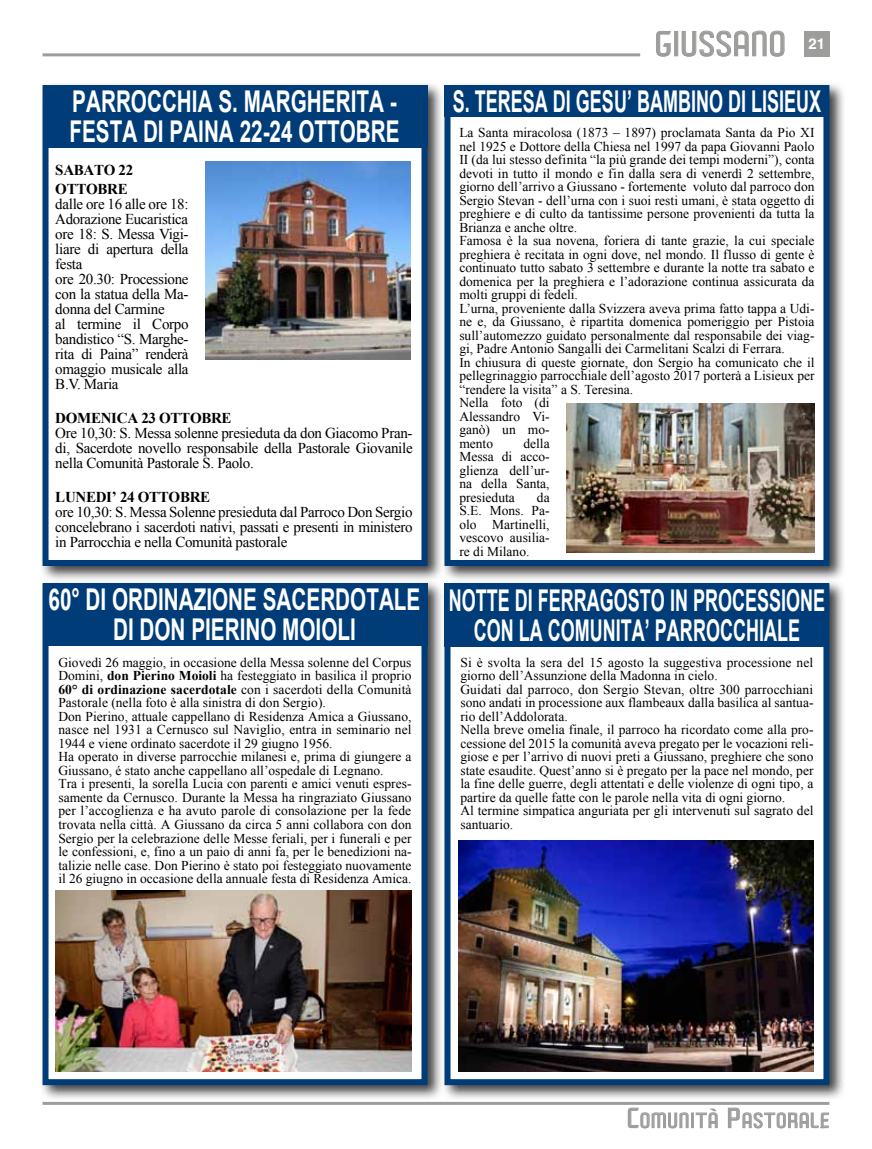
<style>
.page{position:relative;width:872px;height:1149px;background:#fff}
.page>*{position:absolute;margin:0;border:0;box-sizing:border-box;transform-origin:0 0}
.t1{font:500 31.95px "Paragon";letter-spacing:.04em;color:#9d9d9c}
.t2{font:700 30px/30px "Arial";color:#fff;text-align:center;scale:.69 1}
.t3{font:700 30px/30px "Arial";color:#fff;text-align:center;scale:.6 1}
.t4{font:500 19.2px "Paragon";letter-spacing:.065em;color:#9d9d9c}
.t5{font:15px/15px "Times New Roman";letter-spacing:-.02em;color:#000;text-align:justify}
.t6{font:700 15px/18.9px "Times New Roman";letter-spacing:-.02em;color:#000}
.t7{font:13.5px/13.5px "Times New Roman";color:#000}
.s1{font-weight:700}
.s2{font-size:25.5px}
</style>
<div class="page">
<hr style="left:43px;top:53px;width:597px;height:3px;background:#9d9d9c">
<div style="left:804px;top:31px;width:25px;height:25px;background:#9d9d9c"></div>
<svg style="left:656px;top:31px;width:15px;height:26px"></svg>
<div style="left:674px;top:31px;width:4px;height:25px;border:1px solid #9d9d9c"></div>
<svg style="left:681px;top:30px;width:104px;height:27px"></svg>
<hr style="left:43px;top:1101px;width:786px;height:3px;background:#9d9d9c">
<svg style="left:627px;top:1107px;width:62px;height:21px"></svg>
<div style="left:691px;top:1112px;width:3px;height:15px;border:1px solid #9d9d9c"></div>
<svg style="left:728px;top:1107px;width:102px;height:21px"></svg>
<svg style="left:695px;top:1108px;width:23px;height:20px"></svg>
<div style="left:39px;top:579px;width:405px;height:522px;background:#000;opacity:.75"></div>
<div style="left:43px;top:583px;width:384px;height:501px;background:#fff;border:6px solid #003d78"></div>
<div style="left:43px;top:583px;width:384px;height:63px;background:#003d78"></div>
<img style="left:56px;top:890px;width:355px;height:180px">
<div style="left:441px;top:579px;width:405px;height:522px;background:#000;opacity:.75"></div>
<div style="left:444px;top:583px;width:385px;height:501px;background:#fff;border:6px solid #003d78"></div>
<div style="left:444px;top:583px;width:385px;height:63px;background:#003d78"></div>
<img style="left:458px;top:840px;width:356px;height:230px">
<div style="left:39px;top:81px;width:405px;height:501px;background:#000;opacity:.75"></div>
<div style="left:43px;top:85px;width:384px;height:481px;background:#fff;border:6px solid #003d78"></div>
<div style="left:43px;top:85px;width:384px;height:63px;background:#003d78"></div>
<div style="left:441px;top:81px;width:405px;height:501px;background:#000;opacity:.75"></div>
<div style="left:444px;top:85px;width:385px;height:481px;background:#fff;border:6px solid #003d78"></div>
<div style="left:444px;top:85px;width:385px;height:32px;background:#003d78"></div>
<img style="left:206px;top:162px;width:205px;height:197px">
<img style="left:566px;top:403px;width:248px;height:149px">
<h1 class="t1" style="left:655px;top:31px;width:172px">GIUSSANO <sup>21</sup></h1>
<h2 class="t2" style="left:69px;top:88px;width:480px;text-align:left">PARROCCHIA S. MARGHERITA -<br>FESTA DI PAINA 22-24 OTTOBRE</h2>
<h2 class="t3" style="left:453px;top:87px;width:615px">S. TERESA DI GESU’ BAMBINO DI LISIEUX</h2>
<p class="t6" style="left:55px;top:160px;width:80px">SABATO 22<br>OTTOBRE</p>
<p class="t5" style="left:55px;top:196px;width:135px;text-align:left">dalle ore 16 alle ore 18:<br>Adorazione Eucaristica ore 18: S. Messa Vigi&shy;liare di apertura della festa<br>ore 20.30: Processione con la statua della Ma&shy;donna del Carmine<br>al termine il Corpo bandistico “S. Marghe&shy;rita di Paina” renderà omaggio musicale alla<br>B.V. Maria</p>
<p class="t6" style="left:55px;top:408px;width:178px">DOMENICA 23 OTTOBRE</p>
<p class="t5" style="left:55px;top:425px;width:359px">Ore 10,30: S. Messa solenne presieduta da don Giacomo Pran&shy;di, Sacerdote novello responsabile della Pastorale Giovanile nella Comunità Pastorale S. Paolo.</p>
<p class="t6" style="left:55px;top:487px;width:156px">LUNEDI’ 24 OTTOBRE</p>
<p class="t5" style="left:55px;top:504px;width:359px">ore 10,30: S. Messa Solenne presieduta dal Parroco Don Sergio concelebrano i sacerdoti nativi, passati e presenti in ministero in Parrocchia e nella Comunità pastorale</p>
<p class="t7" style="left:459px;top:125px;width:357px">La Santa miracolosa (1873 – 1897) proclamata Santa da Pio XI nel 1925 e Dottore della Chiesa nel 1997 da papa Giovanni Paolo II (da lui stesso definita “la più grande dei tempi moderni”), conta devoti in tutto il mondo e fin dalla sera di venerdì 2 settembre, giorno dell’arrivo a Giussano - fortemente voluto dal parroco don Sergio Stevan - dell’urna con i suoi resti umani, è stata oggetto di preghiere e di culto da tantissime persone provenienti da tutta la Brianza e anche oltre.<br>Famosa è la sua novena, foriera di tante grazie, la cui speciale preghiera è recitata in ogni dove, nel mondo. Il flusso di gente è continuato tutto sabato 3 settembre e durante la notte tra sabato e domenica per la preghiera e l’adorazione continua assicurata da molti gruppi di fedeli.<br>L’urna, proveniente dalla Svizzera aveva prima fatto tappa a Udi&shy;ne e, da Giussano, è ripartita domenica pomeriggio per Pistoia sull’automezzo guidato personalmente dal responsabile dei viag&shy;gi, Padre Antonio Sangalli dei Carmelitani Scalzi di Ferrara.<br>In chiusura di queste giornate, don Sergio ha comunicato che il pellegrinaggio parrocchiale dell’agosto 2017 porterà a Lisieux per “rendere la visita” a S. Teresina.<br>Nella foto (di<br>Alessandro Vi-<br>ganò) un mo-<br>mento</p>
<p class="t7" style="left:459px;top:436px;width:92px;text-align:justify;text-indent:64px">della Messa di acco&shy;glienza dell’ur&shy;na della Santa, presieduta</p>
<p class="t7" style="left:459px;top:490px;width:92px;text-align:justify;text-indent:77px">da S.E. Mons. Pa&shy;olo Martinelli, vescovo ausilia&shy;re di Milano.</p>
<h2 class="t2" style="left:49px;top:585px;width:540px">60° DI ORDINAZIONE SACERDOTALE<br>DI DON PIERINO MOIOLI</h2>
<p class="t7" style="left:58px;top:655px;width:354px">Giovedì 26 maggio, in occasione della Messa solenne del Corpus Domini, <span class="s1">don Pierino Moioli</span> ha festeggiato in basilica il proprio <span class="s1">60° di ordinazione sacerdotale</span> con i sacerdoti della Comunità Pastorale (nella foto è alla sinistra di don Sergio).<br>Don Pierino, attuale cappellano di Residenza Amica a Giussano, nasce nel 1931 a Cernusco sul Naviglio, entra in seminario nel 1944 e viene ordinato sacerdote il 29 giugno 1956.<br>Ha operato in diverse parrocchie milanesi e, prima di giungere a Giussano, é stato anche cappellano all’ospedale di Legnano.<br>Tra i presenti, la sorella Lucia con parenti e amici venuti espres&shy;samente da Cernusco. Durante la Messa ha ringraziato Giussano per l’accoglienza e ha avuto parole di consolazione per la fede trovata nella città. A Giussano da circa 5 anni collabora con don Sergio per la celebrazione delle Messe feriali, per i funerali e per le confessioni, e, fino a un paio di anni fa, per le benedizioni na&shy;talizie nelle case. Don Pierino è stato poi festeggiato nuovamente il 26 giugno in occasione della annuale festa di Residenza Amica.</p>
<h2 class="t3" style="left:449px;top:586px;width:628px">NOTTE DI FERRAGOSTO IN PROCESSIONE<br>CON LA COMUNITA’ PARROCCHIALE</h2>
<p class="t7" style="left:460px;top:655px;width:354px">Si è svolta la sera del 15 agosto la suggestiva processione nel giorno dell’Assunzione della Madonna in cielo.<br>Guidati dal parroco, don Sergio Stevan, oltre 300 parrocchiani sono andati in processione aux flambeaux dalla basilica al santua&shy;rio dell’Addolorata.<br>Nella breve omelia finale, il parroco ha ricordato come alla pro&shy;cessione del 2015 la comunità aveva pregato per le vocazioni reli&shy;giose e per l’arrivo di nuovi preti a Giussano, preghiere che sono state esaudite. Quest’anno si è pregato per la pace nel mondo, per la fine delle guerre, degli attentati e delle violenze di ogni tipo, a partire da quelle fatte con le parole nella vita di ogni giorno.<br>Al termine simpatica anguriata per gli intervenuti sul sagrato del santuario.</p>
<h3 class="t4" style="left:627px;top:1112px;width:204px"><span class="s2">C</span>OMUNITA <span class="s2">P</span>ASTORALE</h3>
</div>
